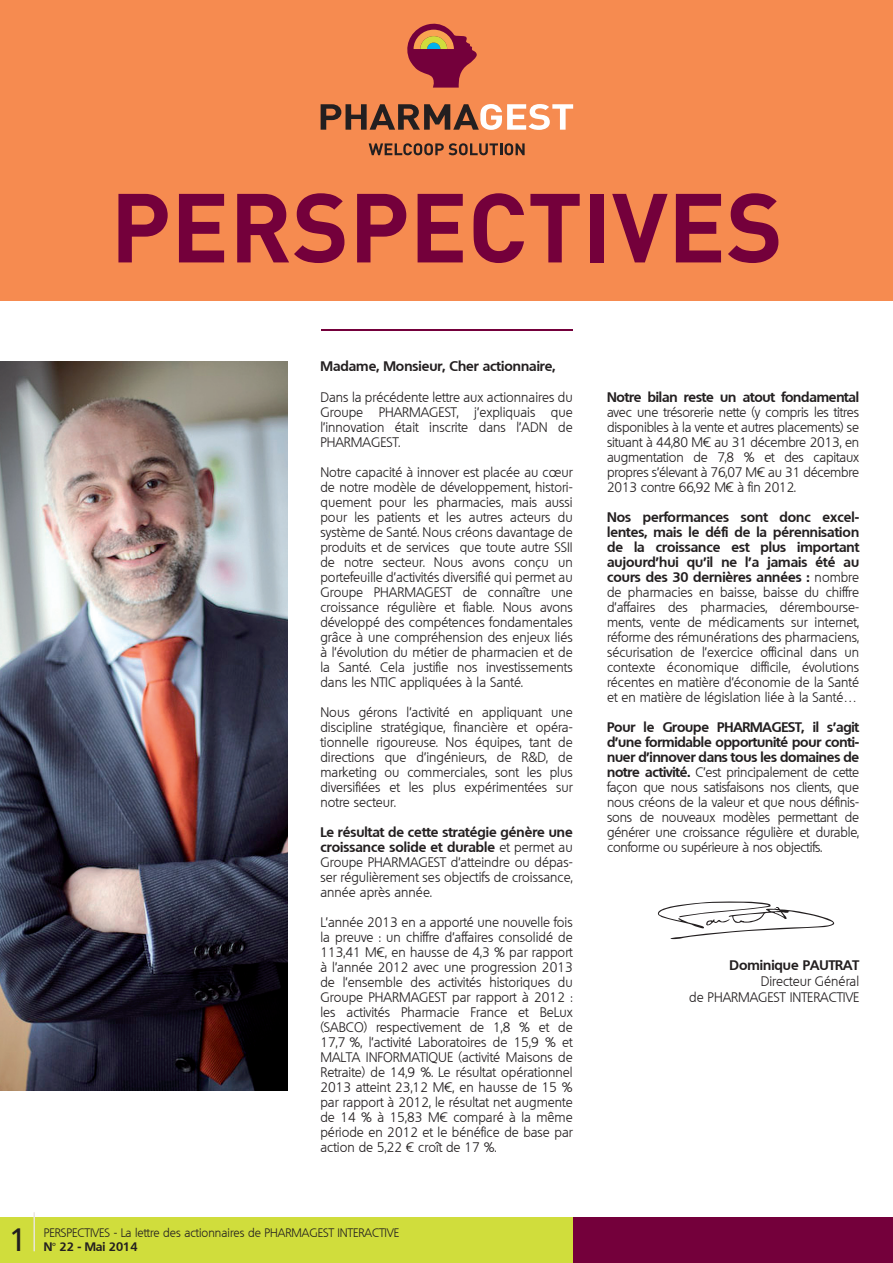
<style>
.page{position:relative;width:893px;height:1263px;background:#fff}
.page>*{position:absolute;margin:0;border:0;box-sizing:border-box;transform-origin:0 0}
.t1{font:700 96.3px "DIN";color:#74003b}
.t2{font:500 31.5px "Quebec";color:#231f20}
.t3{font:300 13.5px/15px "Quebec";color:#231f20;text-align:justify}
.t4{font:700 13.5px "Quebec";color:#231f20}
.t5{font:300 12px "Quebec";color:#231f20}
.t6{font:700 12px "Quebec";color:#231f20}
.s1{font-weight:700}
.s2{color:#fff}
.s3{font-family:"Myriad";font-weight:400}
</style>
<div class="page">
<div style="left:573px;top:1217px;width:320px;height:46px;background:#74003b"></div>
<div style="left:0;top:1217px;width:573px;height:46px;background:#d0dd3c"></div>
<hr style="left:33px;top:1212px;width:2px;height:39px;background:#eae6e1">
<div style="left:0;top:0;width:893px;height:301px;background:#f68b50"></div>
<svg style="left:369px;top:143px;width:156px;height:12px"></svg>
<svg style="left:321px;top:104px;width:252px;height:26px"></svg>
<svg style="left:407px;top:23px;width:70px;height:65px"></svg>
<svg style="left:658px;top:901px;width:177px;height:38px"></svg>
<hr style="left:321px;top:329px;width:252px;height:2px;background:#74003b">
<img style="left:0;top:362px;width:287px;height:729px">
<p class="t1" style="left:110px;top:165px;width:674px">PERSPECTIVES</p>
<p class="t4" style="left:320px;top:357px;width:237px">Madame, Monsieur, Cher actionnaire,</p>
<p class="t3" style="left:320px;top:389px;width:254px">Dans la précédente lettre aux actionnaires du Groupe PHARMAGEST, j’expliquais que l’innovation était inscrite dans l’ADN de PHARMAGEST.</p>
<p class="t3" style="left:320px;top:464px;width:254px">Notre capacité à innover est placée au cœur de notre modèle de développement, histori&shy;quement pour les pharmacies, mais aussi pour les patients et les autres acteurs du système de Santé. Nous créons davantage de produits et de services que toute autre SSII de notre secteur. Nous avons conçu un portefeuille d’activités diversifié qui permet au Groupe PHARMAGEST de connaître une croissance régulière et fiable. Nous avons développé des compétences fondamentales grâce à une compréhension des enjeux liés à l’évolution du métier de pharmacien et de la Santé. Cela justifie nos investissements dans les NTIC appliquées à la Santé.</p>
<p class="t3" style="left:320px;top:704px;width:254px">Nous gérons l’activité en appliquant une discipline stratégique, financière et opéra&shy;tionnelle rigoureuse. Nos équipes, tant de directions que d’ingénieurs, de R&amp;D, de marketing ou commerciales, sont les plus diversifiées et les plus expérimentées sur notre secteur.</p>
<p class="t3" style="left:320px;top:824px;width:254px"><span class="s1">Le résultat de cette stratégie génère une croissance solide et durable</span> et permet au Groupe PHARMAGEST d’atteindre ou dépas&shy;ser régulièrement ses objectifs de croissance, année après année.</p>
<p class="t3" style="left:320px;top:914px;width:254px">L’année 2013 en a apporté une nouvelle fois la preuve : un chiffre d’affaires consolidé de 113,41 M€, en hausse de 4,3 % par rapport à l’année 2012 avec une progression 2013 de l’ensemble des activités historiques du Groupe PHARMAGEST par rapport à 2012 : les activités Pharmacie France et BeLux (SABCO) respectivement de 1,8 % et de 17,7<span class="s2">-</span>%, l’activité Laboratoires de 15,9 % et MALTA INFORMATIQUE (activité Maisons de Retraite) de 14,9 %. Le résultat opérationnel 2013 atteint 23,12 M€, en hausse de 15 % par rapport à 2012, le résultat net augmente de 14 % à 15,83 M€ comparé à la même période en 2012 et le bénéfice de base par action de 5,22 € croît de 17 %.</p>
<p class="t2" style="left:9px;top:1219px;width:20px">1</p>
<p class="t5" style="left:44px;top:1225px;width:357px">PERSPECTIVES - La lettre des actionnaires de PHARMAGEST INTERACTIVE</p>
<p class="t6" style="left:44px;top:1239px;width:95px">N<span class="s3">°</span> 22 - Mai 2014</p>
<p class="t3" style="left:607px;top:390px;width:254px"><span class="s1">Notre bilan reste un atout fondamental </span>avec une trésorerie nette (y compris les titres disponibles à la vente et autres placements) se situant à 44,80 M€ au 31 décembre 2013, en augmentation de 7,8 % et des capitaux propres s’élevant à 76,07 M€ au 31 décembre 2013 contre 66,92 M€ à fin 2012.</p>
<p class="t3" style="left:607px;top:510px;width:254px"><span class="s1">Nos performances sont donc excel&shy;lentes, mais le défi de la pérennisation de la croissance est plus important aujourd’hui qu’il ne l’a jamais été au cours des 30 dernières années :</span> nombre de pharmacies en baisse, baisse du chiffre d’affaires des pharmacies, dérembourse&shy;ments, vente de médicaments sur internet, réforme des rémunérations des pharmaciens, sécurisation de l’exercice officinal dans un contexte économique difficile, évolutions récentes en matière d’économie de la Santé et en matière de législation liée à la Santé…</p>
<p class="t3" style="left:607px;top:719px;width:254px"><span class="s1">Pour le Groupe PHARMAGEST, il s’agit d’une formidable opportunité pour conti&shy;nuer d’innover dans tous les domaines de notre activité.</span> C’est principalement de cette façon que nous satisfaisons nos clients, que nous créons de la valeur et que nous définis&shy;sons de nouveaux modèles permettant de générer une croissance régulière et durable, conforme ou supérieure à nos objectifs.</p>
<p class="t3" style="left:689px;top:957px;width:171px;line-height:16.2px;text-align:right"><span class="s1">Dominique PAUTRAT<br></span>Directeur Général<br>de PHARMAGEST INTERACTIVE</p>
</div>
